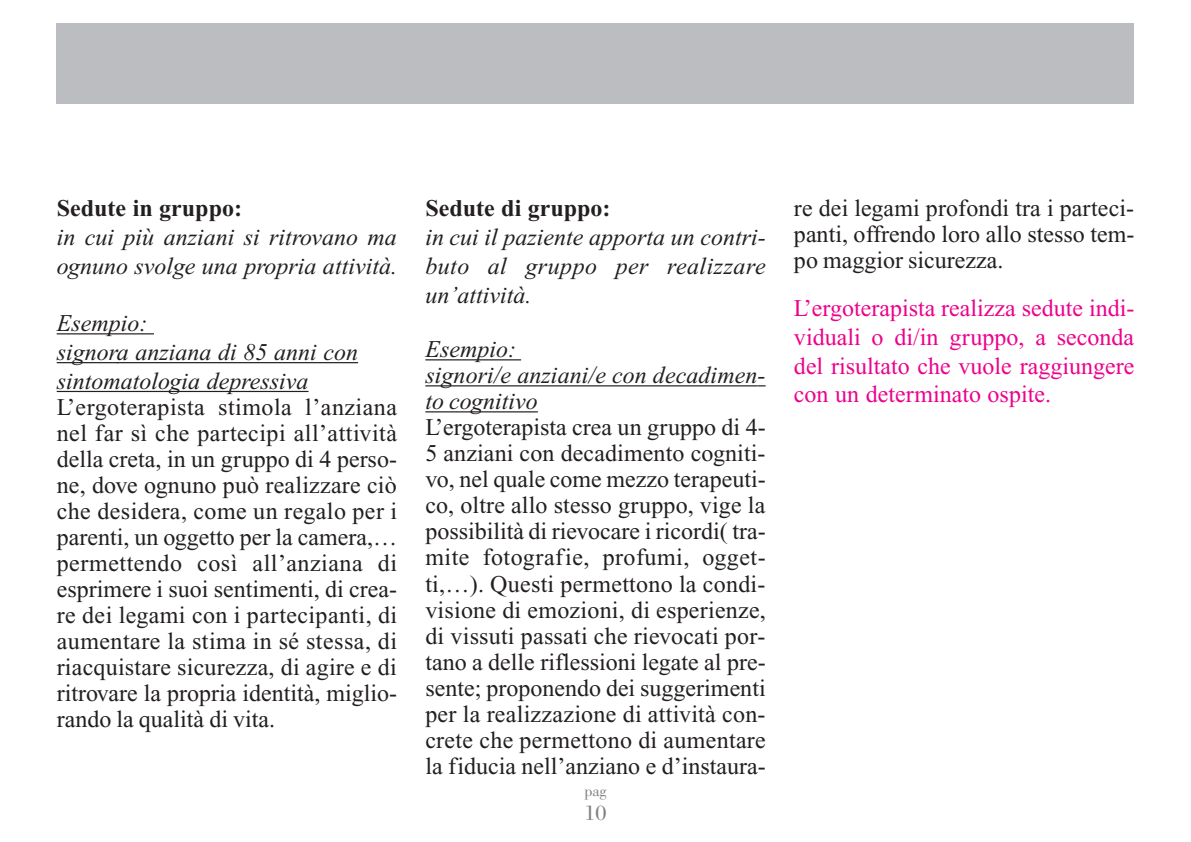
<style>
.page{position:relative;width:1191px;height:842px;background:#fff}
.page>*{position:absolute;margin:0;border:0;box-sizing:border-box;transform-origin:0 0}
.t1{font:24px/26px "Times New Roman";color:#231f20;text-align:justify}
.t2{font:italic 24px/28.8px "Times New Roman";color:#231f20}
.t3{font:24px/28.8px "Times New Roman";color:#ed028c;text-align:justify}
.t4{font:700 24px "Times New Roman";color:#231f20}
.t5{font:22px "Bodoni";color:#808285}
.t6{font:16px "Bodoni";color:#808285}
</style>
<div class="page">
<div style="left:57px;top:24px;width:1077px;height:80px;background:#bcbdc0"></div>
<hr style="left:57px;top:333px;width:97px;height:1px;background:#231f20">
<hr style="left:57px;top:362px;width:61px;height:1px;background:#231f20">
<hr style="left:117px;top:362px;width:241px;height:1px;background:#231f20">
<hr style="left:57px;top:391px;width:113px;height:1px;background:#231f20">
<hr style="left:169px;top:391px;width:82px;height:1px;background:#231f20">
<hr style="left:250px;top:391px;width:58px;height:1px;background:#231f20">
<hr style="left:425px;top:359px;width:96px;height:1px;background:#231f20">
<hr style="left:425px;top:385px;width:332px;height:1px;background:#231f20">
<hr style="left:425px;top:411px;width:47px;height:1px;background:#231f20">
<hr style="left:471px;top:411px;width:67px;height:1px;background:#231f20">
<p class="t4" style="left:57px;top:200px;width:187px">Sedute in gruppo:</p>
<p class="t2" style="left:57px;top:225px;width:342px">in cui più anziani si ritrovano ma ognuno svolge una propria attività.</p>
<p class="t2" style="left:57px;top:311px;width:303px">Esempio:<br>signora anziana di 85 anni con sintomatologia depressiva</p>
<p class="t1" style="left:57px;top:396px;width:342px">L’ergoterapista stimola l’anziana nel far sì che partecipi all’attività della creta, in un gruppo di 4 perso&shy;ne, dove ognuno può realizzare ciò che desidera, come un regalo per i parenti, un oggetto per la camera,… permettendo così all’anziana di esprimere i suoi sentimenti, di crea&shy;re dei legami con i partecipanti, di aumentare la stima in sé stessa, di riacquistare sicurezza, di agire e di ritrovare la propria identità, miglio&shy;rando la qualità di vita.</p>
<p class="t4" style="left:425px;top:200px;width:187px">Sedute di gruppo:</p>
<p class="t2" style="left:425px;top:225px;width:342px;text-align:justify">in cui il paziente apporta un contri&shy;buto al gruppo per realizzare un’attività.</p>
<p class="t2" style="left:425px;top:339px;width:342px;line-height:26px">Esempio:<br>signori/e anziani/e con decadimen&shy;to cognitivo</p>
<p class="t1" style="left:425px;top:417px;width:342px">L’ergoterapista crea un gruppo di 4- 5 anziani con decadimento cogniti&shy;vo, nel quale come mezzo terapeuti&shy;co, oltre allo stesso gruppo, vige la possibilità di rievocare i ricordi( tra&shy;mite fotografie, profumi, ogget&shy;ti,…). Questi permettono la condi&shy;visione di emozioni, di esperienze, di vissuti passati che rievocati por&shy;tano a delle riflessioni legate al pre&shy;sente; proponendo dei suggerimenti per la realizzazione di attività con&shy;crete che permettono di aumentare la fiducia nell’anziano e d’instaura-</p>
<p class="t6" style="left:584px;top:785px;width:24px">pag</p>
<p class="t5" style="left:584px;top:805px;width:23px">10</p>
<p class="t1" style="left:794px;top:197px;width:342px">re dei legami profondi tra i parteci&shy;panti, offrendo loro allo stesso tem&shy;po maggior sicurezza.</p>
<p class="t3" style="left:794px;top:296px;width:342px">L’ergoterapista realizza sedute indi&shy;viduali o di/in gruppo, a seconda del risultato che vuole raggiungere con un determinato ospite.</p>
</div>
